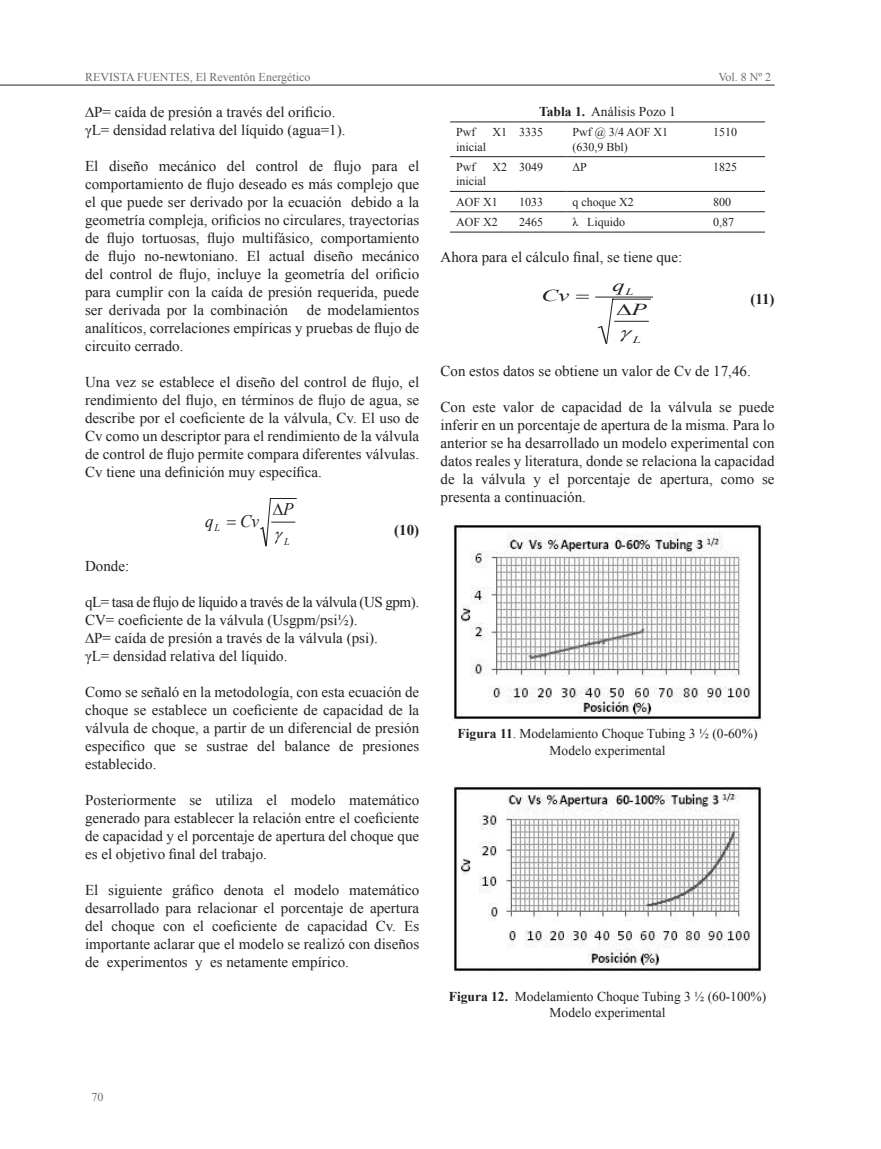
<style>
.page{position:relative;width:881px;height:1149px;background:#fff}
.page>*{position:absolute;margin:0;border:0;box-sizing:border-box;transform-origin:0 0}
.t1{font:italic 17.7px "Times New Roman";color:#231f20;scale:.96 1}
.t2{font:italic 16.65px "Times New Roman";color:#231f20;scale:1.49 1}
.t3{font:15px/18px "Times New Roman";color:#231f20;text-align:justify}
.t4{font:15px "Times New Roman";letter-spacing:-.03em;color:#231f20}
.t5{font:700 15px "Times New Roman";color:#231f20}
.Pie_de_foto{font:13.5px/16.2px "Times New Roman";color:#231f20;text-align:center}
.t6{font:12px "Times New Roman";color:#231f20}
.t7{font:12px "Times New Roman";color:#6c6d70}
.t8{font:italic 10.35px "Times New Roman";color:#231f20;scale:.96 1}
.t9{font:italic 9.75px "Times New Roman";color:#231f20;scale:1.49 1}
.s1{font-weight:700}
</style>
<div class="page">
<hr style="left:0;top:84px;width:774px;height:2px;background:#6c6d70">
<hr style="left:450px;top:121px;width:63px;height:1px;background:#231f20">
<hr style="left:513px;top:121px;width:53px;height:1px;background:#231f20">
<hr style="left:566px;top:121px;width:140px;height:1px;background:#231f20">
<hr style="left:706px;top:121px;width:58px;height:1px;background:#231f20">
<hr style="left:450px;top:156px;width:63px;height:1px;background:#231f20">
<hr style="left:513px;top:156px;width:53px;height:1px;background:#231f20">
<hr style="left:566px;top:156px;width:140px;height:1px;background:#231f20">
<hr style="left:706px;top:156px;width:58px;height:1px;background:#231f20">
<hr style="left:450px;top:191px;width:63px;height:1px;background:#231f20">
<hr style="left:513px;top:191px;width:53px;height:1px;background:#231f20">
<hr style="left:566px;top:191px;width:140px;height:1px;background:#231f20">
<hr style="left:706px;top:191px;width:58px;height:1px;background:#231f20">
<hr style="left:450px;top:211px;width:63px;height:1px;background:#231f20">
<hr style="left:513px;top:211px;width:53px;height:1px;background:#231f20">
<hr style="left:566px;top:211px;width:140px;height:1px;background:#231f20">
<hr style="left:706px;top:211px;width:58px;height:1px;background:#231f20">
<hr style="left:450px;top:232px;width:63px;height:1px;background:#231f20">
<hr style="left:513px;top:232px;width:53px;height:1px;background:#231f20">
<hr style="left:566px;top:232px;width:140px;height:1px;background:#231f20">
<hr style="left:706px;top:232px;width:58px;height:1px;background:#231f20">
<img style="left:452px;top:523px;width:310px;height:197px">
<img style="left:452px;top:785px;width:309px;height:186px">
<svg style="left:260px;top:498px;width:37px;height:49px"></svg>
<svg style="left:595px;top:296px;width:58px;height:48px"></svg>
<p class="t7" style="left:85px;top:69px;width:227px">REVISTA FUENTES, El Reventón Energético</p>
<p class="t7" style="left:718px;top:69px;width:54px">Vol. 8 Nº 2</p>
<p class="t3" style="left:85px;top:102px;width:252px">∆P= caída de presión a través del orificio.</p>
<p class="t3" style="left:85px;top:120px;width:262px">γL= densidad relativa del líquido (agua=1).</p>
<p class="t3" style="left:85px;top:156px;width:335px">El diseño mecánico del control de flujo para el comportamiento de flujo deseado es más complejo que el que puede ser derivado por la ecuación debido a la geometría compleja, orificios no circulares, trayectorias de flujo tortuosas, flujo multifásico, comportamiento de flujo no-newtoniano. El actual diseño mecánico del control de flujo, incluye la geometría del orificio para cumplir con la caída de presión requerida, puede ser derivada por la combinación</p>
<p class="t3" style="left:85px;top:300px;width:335px;text-indent:222px">de modelamientos analíticos, correlaciones empíricas y pruebas de flujo de circuito cerrado.</p>
<p class="t3" style="left:85px;top:372px;width:335px">Una vez se establece el diseño del control de flujo, el rendimiento del flujo, en términos de flujo de agua, se describe por el coeficiente de la válvula, Cv. El uso de Cv como un descriptor para el rendimiento de la válvula de control de flujo permite compara diferentes válvulas.<br>Cv tiene una definición muy específica.</p>
<p class="t1" style="left:205px;top:508px;width:10px">q</p>
<p class="t1" style="left:240px;top:508px;width:21px">Cv</p>
<p class="t8" style="left:214px;top:520px;width:7px">L</p>
<p class="t1" style="left:273px;top:497px;width:23px">∆P</p>
<p class="t8" style="left:284px;top:534px;width:7px">L</p>
<p class="t5" style="left:394px;top:519px;width:26px">(10)</p>
<p class="t3" style="left:85px;top:556px;width:46px">Donde:</p>
<p class="t4" style="left:85px;top:591px;width:335px">qL= tasa de flujo de líquido a través de la válvula (US gpm).</p>
<p class="t3" style="left:85px;top:610px;width:274px">CV= coeficiente de la válvula (Usgpm/psi½).</p>
<p class="t3" style="left:85px;top:628px;width:294px">∆P= caída de presión a través de la válvula (psi).</p>
<p class="t3" style="left:85px;top:646px;width:204px">γL= densidad relativa del líquido.</p>
<p class="t3" style="left:85px;top:682px;width:335px">Como se señaló en la metodología, con esta ecuación de choque se establece un coeficiente de capacidad de la válvula de choque, a partir de un diferencial de presión especifico que se sustrae del balance de presiones establecido.</p>
<p class="t3" style="left:85px;top:790px;width:335px">Posteriormente se utiliza el modelo matemático generado para establecer la relación entre el coeficiente de capacidad y el porcentaje de apertura del choque que es el objetivo final del trabajo.</p>
<p class="t3" style="left:85px;top:880px;width:335px">El siguiente gráfico denota el modelo matemático desarrollado para relacionar el porcentaje de apertura del choque con el coeficiente de capacidad Cv. Es importante aclarar que el modelo se realizó con diseños de experimentos y es netamente empírico.</p>
<p class="t6" style="left:456px;top:124px;width:21px">Pwf</p>
<p class="t6" style="left:492px;top:124px;width:16px">X1</p>
<p class="t6" style="left:456px;top:138px;width:31px">inicial</p>
<p class="t6" style="left:456px;top:159px;width:21px">Pwf</p>
<p class="t6" style="left:492px;top:159px;width:16px">X2</p>
<p class="t6" style="left:456px;top:173px;width:31px">inicial</p>
<p class="Pie_de_foto" style="left:539px;top:103px;width:138px"><span class="s1">Tabla 1.</span> Análisis Pozo 1</p>
<p class="t6" style="left:519px;top:124px;width:25px">3335</p>
<p class="t6" style="left:572px;top:124px;width:97px">Pwf @ 3/4 AOF X1</p>
<p class="t6" style="left:572px;top:138px;width:57px">(630,9 Bbl)</p>
<p class="t6" style="left:712px;top:124px;width:25px">1510</p>
<p class="t6" style="left:519px;top:159px;width:25px">3049</p>
<p class="t6" style="left:572px;top:159px;width:16px">ΔP</p>
<p class="t6" style="left:712px;top:159px;width:25px">1825</p>
<p class="t6" style="left:456px;top:193px;width:43px">AOF X1</p>
<p class="t6" style="left:519px;top:193px;width:25px">1033</p>
<p class="t6" style="left:572px;top:193px;width:63px">q choque X2</p>
<p class="t6" style="left:712px;top:193px;width:19px">800</p>
<p class="t6" style="left:456px;top:214px;width:43px">AOF X2</p>
<p class="t6" style="left:519px;top:214px;width:25px">2465</p>
<p class="t6" style="left:572px;top:214px;width:54px">λ Liquido</p>
<p class="t6" style="left:712px;top:214px;width:22px">0,87</p>
<p class="t3" style="left:440px;top:248px;width:243px">Ahora para el cálculo final, se tiene que:</p>
<p class="t2" style="left:612px;top:274px;width:10px">q</p>
<p class="t9" style="left:625px;top:285px;width:7px">L</p>
<p class="t2" style="left:616px;top:298px;width:22px">∆P</p>
<p class="t2" style="left:541px;top:284px;width:20px">Cv</p>
<p class="t5" style="left:750px;top:288px;width:26px">(11)</p>
<p class="t9" style="left:632px;top:332px;width:7px">L</p>
<p class="t3" style="left:440px;top:361px;width:311px">Con estos datos se obtiene un valor de Cv de 17,46.</p>
<p class="t3" style="left:440px;top:397px;width:335px">Con este valor de capacidad de la válvula se puede inferir en un porcentaje de apertura de la misma. Para lo anterior se ha desarrollado un modelo experimental con datos reales y literatura, donde se relaciona la capacidad de la válvula y el porcentaje de apertura, como se presenta a continuación.</p>
<p class="Pie_de_foto" style="left:457px;top:725px;width:301px"><span class="s1">Figura 11</span>. Modelamiento Choque Tubing 3 ½ (0-60%)<br>Modelo experimental</p>
<p class="Pie_de_foto" style="left:448px;top:987px;width:319px"><span class="s1">Figura 12.</span> Modelamiento Choque Tubing 3 ½ (60-100%)<br>Modelo experimental</p>
<p class="t7" style="left:91px;top:1088px;width:13px">70</p>
</div>
